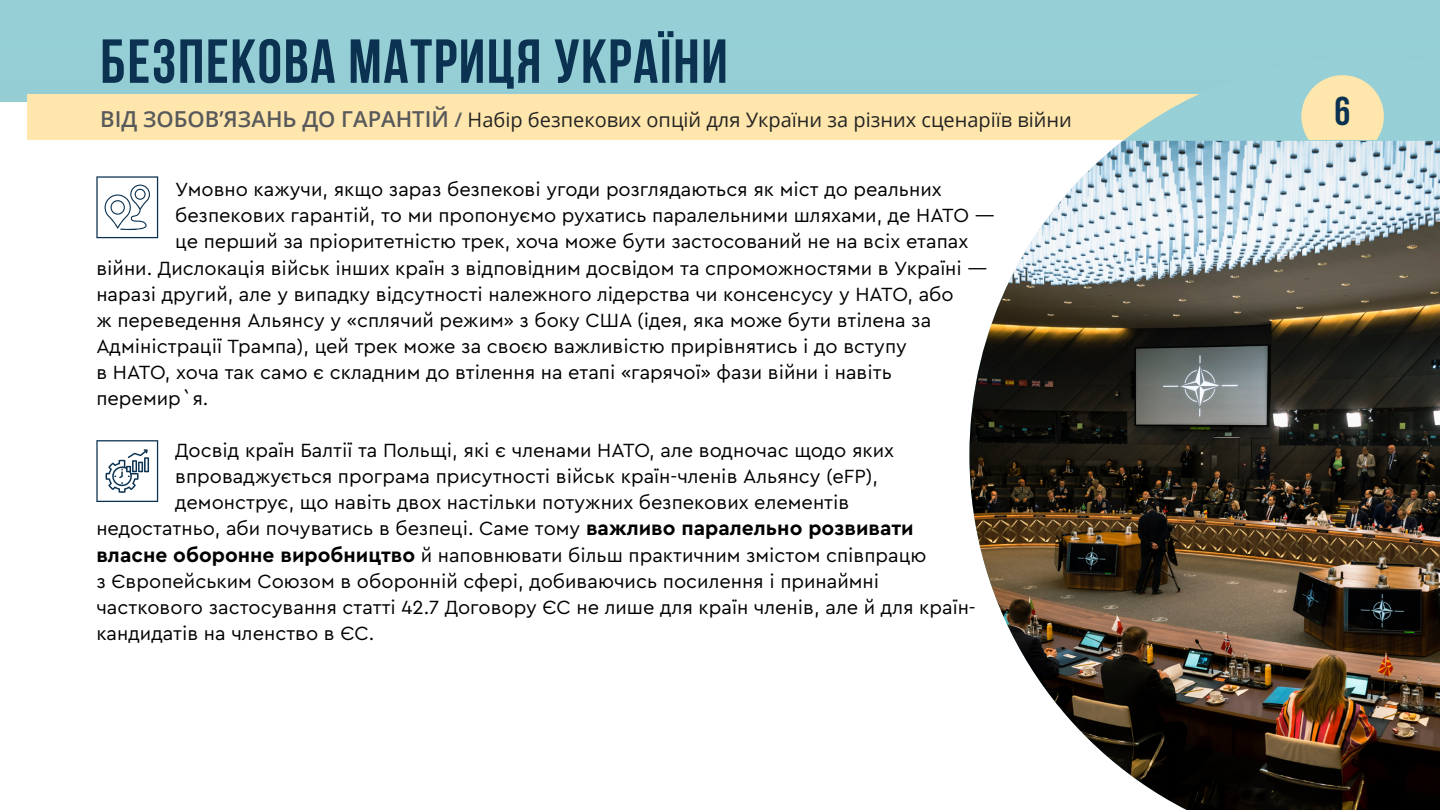
<style>
.page{position:relative;width:1440px;height:810px;background:#fff}
.page>*{position:absolute;margin:0;border:0;box-sizing:border-box;transform-origin:0 0}
.t1{font:700 62px "Bebas Neue";letter-spacing:.025em;color:#0b3251}
.t2{font:700 40px "Bebas Neue";color:#0b3251}
.основной{font:20px "Cera Pro";color:#000}
.t3{font:20px "Open Sans";color:#242424}
.s1{font-weight:600;font-size:22px;color:#58595b}
.s2{font-weight:600;color:#58595b}
.s3{font-weight:700;font-size:21px}
</style>
<div class="page">
<div style="left:0;top:0;width:1440px;height:102px;background:#96cfd6"></div>
<div style="left:27px;top:94px;width:1350px;height:46px;background:#ffe6ac"></div>
<svg style="left:1122px;top:94px;width:318px;height:47px;fill:#96cfd6"></svg>
<img style="left:969px;top:141px;width:471px;height:669px">
<svg style="left:1301px;top:75px;width:83px;height:65px"></svg>
<svg style="left:96px;top:176px;width:62px;height:62px"></svg>
<svg style="left:96px;top:440px;width:62px;height:62px"></svg>
<h1 class="t1" style="left:100px;top:27px;width:629px">БЕЗПЕКОВА МАТРИЦЯ УКРАïНИ</h1>
<p class="t3" style="left:100px;top:106px;width:973px"><span class="s1">ВІД ЗОБОВ’ЯЗАНЬ ДО ГАРАНТІЙ</span> <span class="s2">/</span> Набір безпекових опцій для України за різних сценаріїв війни</p>
<p class="основной" style="left:175px;top:176px;width:768px">Умовно кажучи, якщо зараз безпекові угоди розглядаються як міст до реальних</p>
<p class="основной" style="left:175px;top:202px;width:821px">безпекових гарантій, то ми пропонуємо рухатись паралельними шляхами, де НАТО —</p>
<p class="основной" style="left:175px;top:228px;width:795px">це перший за пріоритетністю трек, хоча може бути застосований не на всіх етапах</p>
<p class="основной" style="left:96px;top:254px;width:893px">війни. Дислокація військ інших країн з відповідним досвідом та спроможностями в Україні —</p>
<p class="основной" style="left:96px;top:280px;width:859px">наразі другий, але у випадку відсутності належного лідерства чи консенсусу у НАТО, або</p>
<p class="основной" style="left:96px;top:307px;width:836px">ж переведення Альянсу у «сплячий режим» з боку США (ідея, яка може бути втілена за</p>
<p class="основной" style="left:96px;top:333px;width:812px">Адміністрації Трампа), цей трек може за своєю важливістю прирівнятись і до вступу</p>
<p class="основной" style="left:96px;top:359px;width:797px">в НАТО, хоча так само є складним до втілення на етапі «гарячої» фази війни і навіть</p>
<p class="основной" style="left:96px;top:385px;width:114px">перемир`я.</p>
<p class="основной" style="left:175px;top:437px;width:720px">Досвід країн Балтії та Польщі, які є членами НАТО, але водночас щодо яких</p>
<p class="основной" style="left:175px;top:463px;width:704px">впроваджується програма присутності військ країн-членів Альянсу (eFP),</p>
<p class="основной" style="left:175px;top:489px;width:676px">демонструє, що навіть двох настільки потужних безпекових елементів</p>
<p class="основной" style="left:96px;top:515px;width:819px">недостатньо, аби почуватись в безпеці. Саме тому <span class="s3">важливо паралельно розвивати</span></p>
<p class="основной" style="left:96px;top:541px;width:832px"><span class="s3">власне оборонне виробництво</span> й наповнювати більш практичним змістом співпрацю</p>
<p class="основной" style="left:96px;top:567px;width:784px">з Європейським Союзом в оборонній сфері, добиваючись посилення і принаймні</p>
<p class="основной" style="left:96px;top:593px;width:881px">часткового застосування статті 42.7 Договору ЄС не лише для країн членів, але й для країн-</p>
<p class="основной" style="left:96px;top:619px;width:280px">кандидатів на членство в ЄС.</p>
<h2 class="t2" style="left:1335px;top:89px;width:17px">6</h2>
</div>
